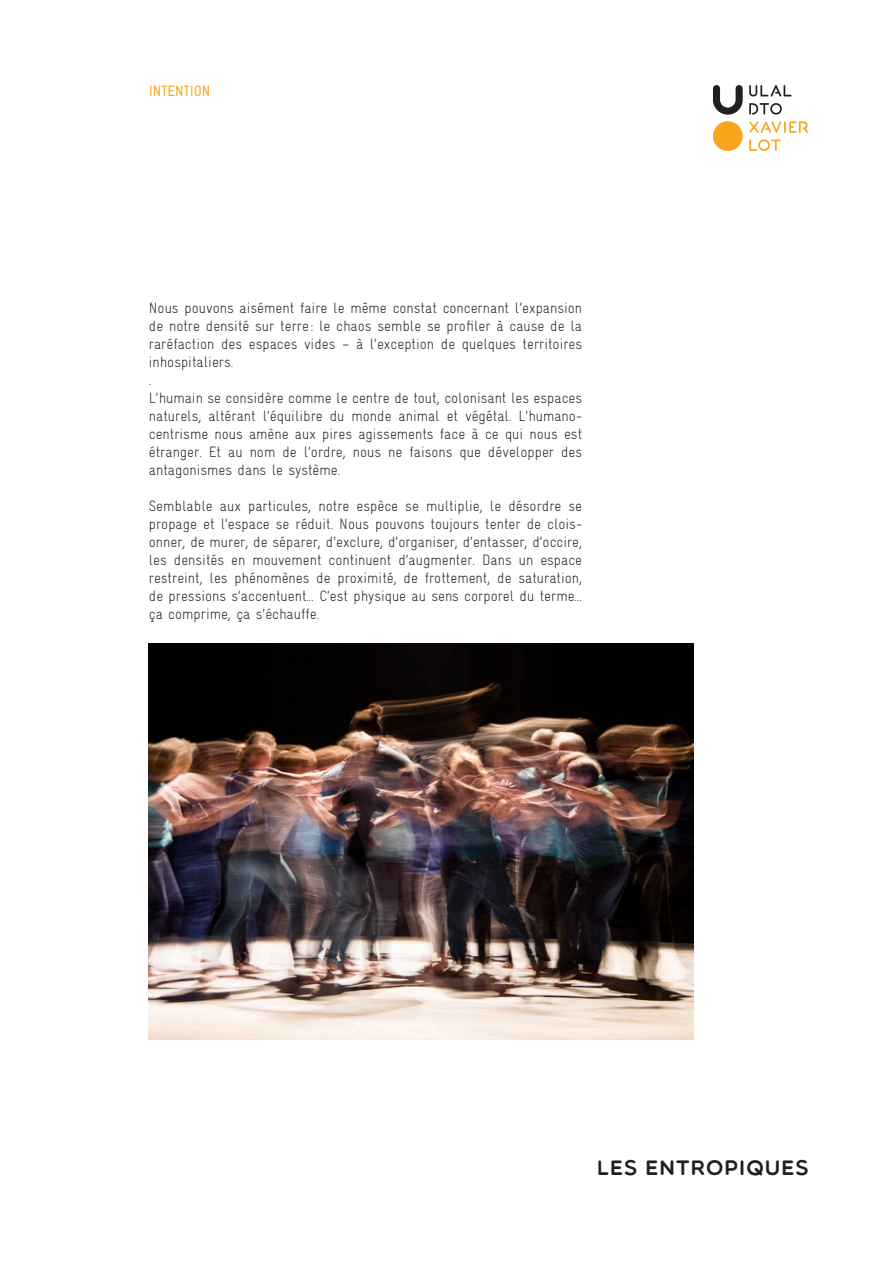
<style>
.page{position:relative;width:893px;height:1263px;background:#fff}
.page>*{position:absolute;margin:0;border:0;box-sizing:border-box;transform-origin:0 0}
.t1{font:21px "Multicolore";letter-spacing:.05em;color:#231f20}
.t2{font:300 15px/18px "Gravur Condensed";color:#231f20;text-align:justify}
.t3{font:15px "Gravur Condensed";color:#f9a51b}
</style>
<div class="page">
<div style="left:713px;top:121px;width:30px;height:30px;background:#f9a51b;border-radius:50%"></div>
<svg style="left:713px;top:85px;width:30px;height:30px"></svg>
<svg style="left:749px;top:139px;width:32px;height:12px"></svg>
<svg style="left:749px;top:121px;width:59px;height:12px"></svg>
<svg style="left:749px;top:85px;width:42px;height:12px"></svg>
<svg style="left:749px;top:103px;width:33px;height:12px"></svg>
<img style="left:149px;top:643px;width:544px;height:396px">
<p class="t3" style="left:149px;top:82px;width:63px">INTENTION</p>
<p class="t2" style="left:149px;top:299px;width:435px">Nous pouvons aisément faire le même constat concernant l’expansion de notre densité sur terre : le chaos semble se profiler à cause de la raréfaction des espaces vides – à l’exception de quelques territoires inhospitaliers.</p>
<p class="t2" style="left:149px;top:371px;width:4px">.</p>
<p class="t2" style="left:149px;top:389px;width:435px">L’humain se considère comme le centre de tout, colonisant les espaces naturels, altérant l’équilibre du monde animal et végétal. L’humano&shy;centrisme nous amène aux pires agissements face à ce qui nous est étranger. Et au nom de l’ordre, nous ne faisons que développer des antagonismes dans le système.</p>
<p class="t2" style="left:149px;top:497px;width:435px">Semblable aux particules, notre espèce se multiplie, le désordre se propage et l’espace se réduit. Nous pouvons toujours tenter de clois&shy;onner, de murer, de séparer, d’exclure, d’organiser, d’entasser, d’occire, les densités en mouvement continuent d’augmenter. Dans un espace restreint, les phénomènes de proximité, de frottement, de saturation, de pressions s’accentuent… C’est physique au sens corporel du terme… ça comprime, ça s’échauffe.</p>
<h1 class="t1" style="left:597px;top:1154px;width:213px">LES ENTROPIQUES</h1>
</div>
